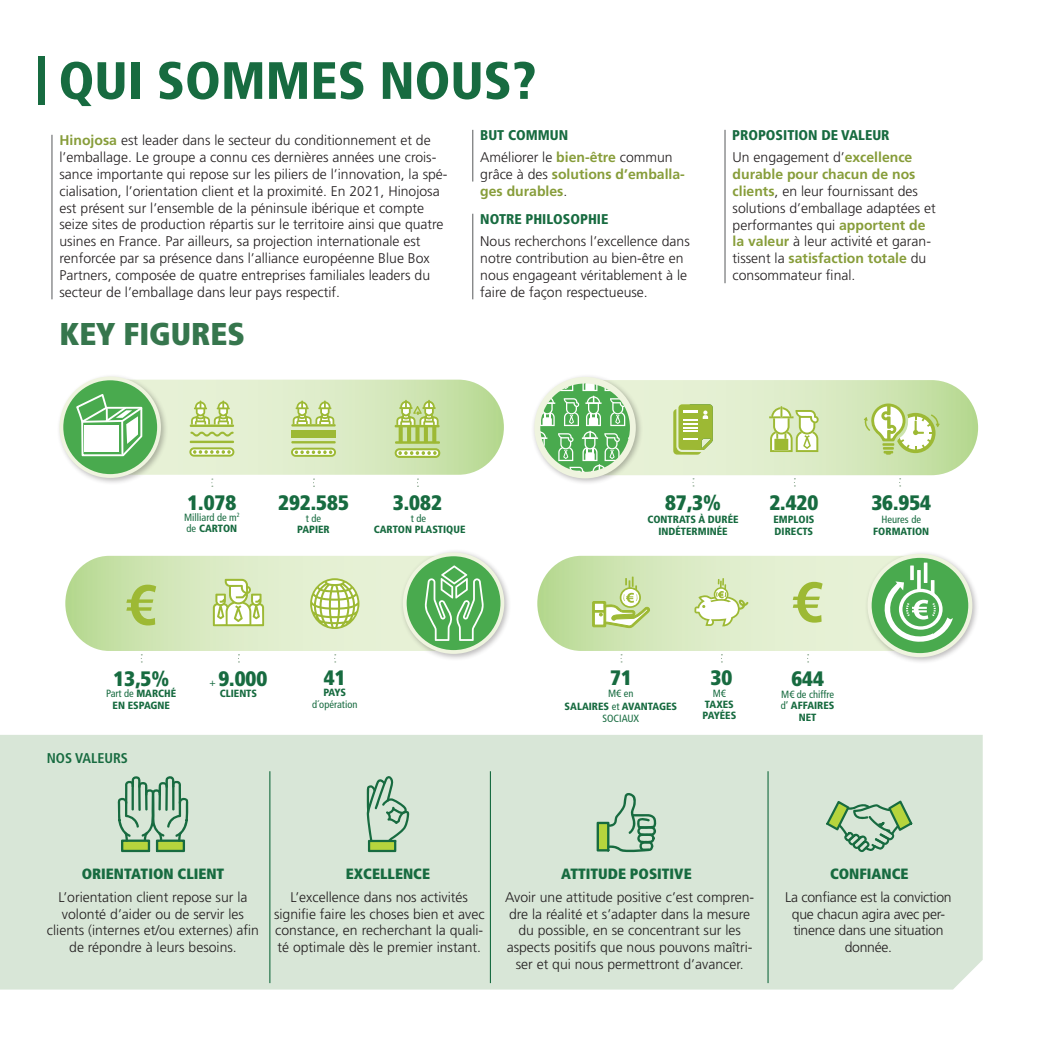
<style>
.page{position:relative;width:1042px;height:1042px;background:#fff}
.page>*{position:absolute;margin:0;border:0;box-sizing:border-box;transform-origin:0 0}
.t1{font:900 condensed 52.5px "Frutiger LT Std";color:#176b40}
.t2{font:900 condensed 31.5px "Frutiger LT Std";color:#36764d}
.t3{font:900 condensed 21px "Frutiger LT Std";color:#176b40}
.t4{font:900 condensed 14.88px "Frutiger LT Std";color:#176b40}
.t5{font:900 condensed 14.17px "Frutiger LT Std";color:#176b40}
.t6{font:700 condensed 14.17px "Frutiger LT Std";color:#176b40}
.t7{font:300 14px/16.8px "Frutiger LT Std";color:#231f20}
.t8{font:300 14px/16.8px "Frutiger LT Std";letter-spacing:-.02em;color:#231f20;text-align:center}
.t9{font:700 14px/16.8px "Frutiger LT Std";color:#879d3a}
.t10{font:900 condensed 10.5px/11.4px "Frutiger LT Std";color:#176b40;text-align:center}
.t11{font:condensed 10.5px/11.4px "Frutiger LT Std";color:#176b40}
.s1{font-weight:700;color:#879d3a}
.s2{font-weight:300;color:#231f20}
.s3{font-weight:900}
.s4{font-weight:400}
.s5{font-weight:400;font-size:10.5px}
</style>
<div class="page">
<div style="left:38px;top:56px;width:7px;height:49px;background:#176b40"></div>
<svg style="left:77px;top:380px;width:427px;height:95px;background:#d7e9bf"></svg>
<div style="left:56px;top:373px;width:112px;height:112px;background:#231f20;opacity:.3"></div>
<svg style="left:61px;top:378px;width:98px;height:98px;background:#61b463"></svg>
<div style="left:59px;top:376px;width:102px;height:102px;border:4px solid #eff4df;border-radius:50%"></div>
<svg style="left:75px;top:392px;width:69px;height:65px"></svg>
<svg style="left:191px;top:400px;width:42px;height:24px"></svg>
<svg style="left:189px;top:447px;width:45px;height:10px"></svg>
<svg style="left:190px;top:432px;width:44px;height:4px"></svg>
<hr style="left:190px;top:441px;width:44px;height:2px;background:#9db934">
<hr style="left:190px;top:424px;width:44px;height:3px;background:#9db934">
<svg style="left:293px;top:400px;width:41px;height:24px"></svg>
<svg style="left:291px;top:448px;width:45px;height:9px"></svg>
<hr style="left:291px;top:441px;width:45px;height:2px;background:#9db934">
<hr style="left:291px;top:424px;width:45px;height:2px;background:#9db934">
<div style="left:291px;top:430px;width:45px;height:7px;background:#9db934"></div>
<svg style="left:395px;top:400px;width:45px;height:58px;background:#bed482"></svg>
<svg style="left:65px;top:556px;width:412px;height:95px;background:#d7e9bf"></svg>
<svg style="left:213px;top:579px;width:51px;height:47px"></svg>
<svg style="left:126px;top:585px;width:30px;height:40px"></svg>
<div style="left:399px;top:549px;width:113px;height:112px;background:#231f20;opacity:.3"></div>
<svg style="left:405px;top:554px;width:97px;height:98px;background:#5fb361"></svg>
<div style="left:403px;top:552px;width:101px;height:102px;border:4px solid #eff4df;border-radius:50%"></div>
<svg style="left:424px;top:565px;width:60px;height:76px;background:#6ebb72"></svg>
<svg style="left:540px;top:380px;width:438px;height:95px;background:#d8e9c1"></svg>
<div style="left:531px;top:374px;width:112px;height:112px;background:#231f20;opacity:.3"></div>
<div style="left:534px;top:377px;width:102px;height:101px;border:4px solid #eff4df;border-radius:50%"></div>
<svg style="left:538px;top:381px;width:94px;height:93px;background:#90c990"></svg>
<div style="left:536px;top:380px;width:98px;height:96px;border:4px solid #eff4df;border-radius:50%"></div>
<svg style="left:537px;top:556px;width:412px;height:95px;background:#d8e9c1"></svg>
<div style="left:864px;top:551px;width:116px;height:113px;background:#231f20;opacity:.3"></div>
<svg style="left:869px;top:556px;width:101px;height:99px;background:#5eb361"></svg>
<div style="left:867px;top:554px;width:105px;height:103px;border:4px solid #eff4df;border-radius:50%"></div>
<svg style="left:881px;top:581px;width:72px;height:61px"></svg>
<svg style="left:917px;top:570px;width:4px;height:20px"></svg>
<hr style="left:924px;top:562px;width:3px;height:21px;background:#fff">
<svg style="left:910px;top:565px;width:4px;height:15px"></svg>
<hr style="left:931px;top:580px;width:3px;height:15px;background:#fff">
<svg style="left:793px;top:582px;width:29px;height:40px"></svg>
<svg style="left:310px;top:578px;width:49px;height:51px"></svg>
<svg style="left:769px;top:406px;width:49px;height:46px"></svg>
<svg style="left:592px;top:576px;width:59px;height:53px;background:#cadea0"></svg>
<svg style="left:694px;top:578px;width:54px;height:48px"></svg>
<svg style="left:864px;top:403px;width:75px;height:52px"></svg>
<hr style="left:52px;top:135px;width:1px;height:164px;background:#57585a">
<hr style="left:472px;top:130px;width:1px;height:52px;background:#57585a">
<hr style="left:472px;top:214px;width:1px;height:85px;background:#57585a">
<hr style="left:725px;top:130px;width:1px;height:153px;background:#57585a">
<svg style="left:673px;top:404px;width:40px;height:51px;background:#b2c965"></svg>
<div style="left:0;top:735px;width:982px;height:254px;background:#d8e6d7"></div>
<svg style="left:118px;top:775px;width:70px;height:77px;background:#9fc1a1"></svg>
<svg style="left:366px;top:776px;width:44px;height:76px;background:#a9c8ab"></svg>
<svg style="left:596px;top:792px;width:60px;height:60px;background:#abc9ac"></svg>
<hr style="left:269px;top:771px;width:1px;height:212px;background:#176b40">
<hr style="left:490px;top:771px;width:1px;height:212px;background:#176b40">
<hr style="left:767px;top:771px;width:1px;height:212px;background:#176b40">
<svg style="left:825px;top:800px;width:88px;height:54px;background:#aecbaa"></svg>
<h1 class="t1" style="left:58px;top:49px;width:479px">QUI SOMMES NOUS?</h1>
<p class="t7" style="left:60px;top:132px;width:389px"><span class="s1">Hinojosa</span> est leader dans le secteur du conditionnement et de l’emballage. Le groupe a connu ces dernières années une crois&shy;sance importante qui repose sur les piliers de l’innovation, la spé&shy;cialisation, l’orientation client et la proximité. En 2021, Hinojosa est présent sur l’ensemble de la péninsule ibérique et compte seize sites de production répartis sur le territoire ainsi que quatre usines en France. Par ailleurs, sa projection internationale est renforcée par sa présence dans l’alliance européenne Blue Box Partners, composée de quatre entreprises familiales leaders du secteur de l’emballage dans leur pays respectif.</p>
<h2 class="t2" style="left:59px;top:315px;width:187px">KEY FIGURES</h2>
<p class="t5" style="left:480px;top:127px;width:89px">BUT COMMUN</p>
<p class="t9" style="left:480px;top:149px;width:206px"><span class="s2">Améliorer le</span> bien-être <span class="s2">commun grâce à des</span> solutions d’emballa&shy;ges durables<span class="s2">.</span></p>
<p class="t5" style="left:480px;top:211px;width:130px">NOTRE PHILOSOPHIE</p>
<p class="t7" style="left:480px;top:233px;width:211px">Nous recherchons l’excellence dans notre contribution au bien-être en nous engageant véritablement à le faire de façon respectueuse.</p>
<p class="t5" style="left:732px;top:127px;width:159px">PROPOSITION DE VALEUR</p>
<p class="t7" style="left:732px;top:149px;width:205px">Un engagement d’<span class="s1">excellence durable pour chacun de nos clients</span>, en leur fournissant des solutions d’emballage adaptées et performantes qui <span class="s1">apportent de la valeur</span> à leur activité et garan&shy;tissent la <span class="s1">satisfaction totale</span> du consommateur final.</p>
<h3 class="t3" style="left:187px;top:489px;width:50px">1.078</h3>
<p class="t11" style="left:184px;top:511px;width:57px">Milliard de m<sup>2 </sup>de <span class="s3">CARTON</span></p>
<h3 class="t3" style="left:278px;top:489px;width:72px">292.585</h3>
<p class="t11" style="left:306px;top:512px;width:17px">t de</p>
<p class="t10" style="left:297px;top:524px;width:34px">PAPIER</p>
<h3 class="t3" style="left:393px;top:489px;width:50px">3.082</h3>
<p class="t11" style="left:411px;top:513px;width:17px">t de</p>
<p class="t10" style="left:374px;top:524px;width:93px">CARTON PLASTIQUE</p>
<h3 class="t3" style="left:665px;top:489px;width:57px">87,3%</h3>
<p class="t10" style="left:647px;top:514px;width:93px">CONTRATS À DURÉE<br>INDÉTERMINÉE</p>
<h3 class="t3" style="left:769px;top:489px;width:50px">2.420</h3>
<p class="t10" style="left:773px;top:514px;width:43px;text-align:left">EMPLOIS<br>DIRECTS</p>
<h3 class="t3" style="left:871px;top:489px;width:61px">36.954</h3>
<p class="t11" style="left:881px;top:514px;width:41px">Heures de</p>
<p class="t10" style="left:873px;top:525px;width:57px">FORMATION</p>
<h3 class="t3" style="left:113px;top:665px;width:57px">13,5%</h3>
<p class="t10" style="left:106px;top:688px;width:72px"><span class="s4">Part de</span> MARCHÉ<br>EN ESPAGNE</p>
<p class="t6" style="left:47px;top:750px;width:83px">NOS VALEURS</p>
<h3 class="t3" style="left:210px;top:665px;width:59px"><span class="s5">+</span> 9.000</h3>
<p class="t10" style="left:220px;top:688px;width:39px">CLIENTS</p>
<h3 class="t3" style="left:324px;top:665px;width:23px">41</h3>
<p class="t10" style="left:323px;top:687px;width:24px">PAYS</p>
<p class="t11" style="left:312px;top:698px;width:47px">d´opération</p>
<h3 class="t3" style="left:610px;top:665px;width:23px">71</h3>
<p class="t10" style="left:565px;top:687px;width:114px;line-height:12.6px"><span class="s4">M€ en<br></span>SALAIRES <span class="s4">et</span> AVANTAGES<br><span class="s4">SOCIAUX</span></p>
<h3 class="t3" style="left:710px;top:665px;width:23px">30</h3>
<p class="t11" style="left:713px;top:687px;width:15px">M€</p>
<p class="t10" style="left:702px;top:698px;width:35px;text-align:left">TAXES<br>PAYÉES</p>
<h3 class="t3" style="left:791px;top:665px;width:34px">644</h3>
<p class="t11" style="left:781px;top:689px;width:55px;text-align:center">M€ de chiffre d’ <span class="s3">AFFAIRES<br>NET</span></p>
<p class="t4" style="left:82px;top:865px;width:144px">ORIENTATION CLIENT</p>
<p class="t7" style="left:47px;top:889px;width:214px;text-align:center">L’orientation client repose sur la volonté d’aider ou de servir les clients (internes et/ou externes) afin de répondre à leurs besoins.</p>
<p class="t4" style="left:346px;top:865px;width:86px">EXCELLENCE</p>
<p class="t7" style="left:274px;top:889px;width:212px;text-align:center">L’excellence dans nos activités signifie faire les choses bien et avec constance, en recherchant la quali&shy;té optimale dès le premier instant.</p>
<p class="t4" style="left:561px;top:865px;width:132px">ATTITUDE POSITIVE</p>
<p class="t7" style="left:505px;top:889px;width:251px;text-align:center">Avoir une attitude positive c’est compren&shy;dre la réalité et s’adapter dans la mesure du possible, en se concentrant sur les aspects positifs que nous pouvons maîtri&shy;ser et qui nous permettront d’avancer.</p>
<p class="t4" style="left:830px;top:865px;width:80px">CONFIANCE</p>
<p class="t8" style="left:785px;top:889px;width:168px">La confiance est la conviction que chacun agira avec per&shy;tinence dans une situation donnée.</p>
</div>
